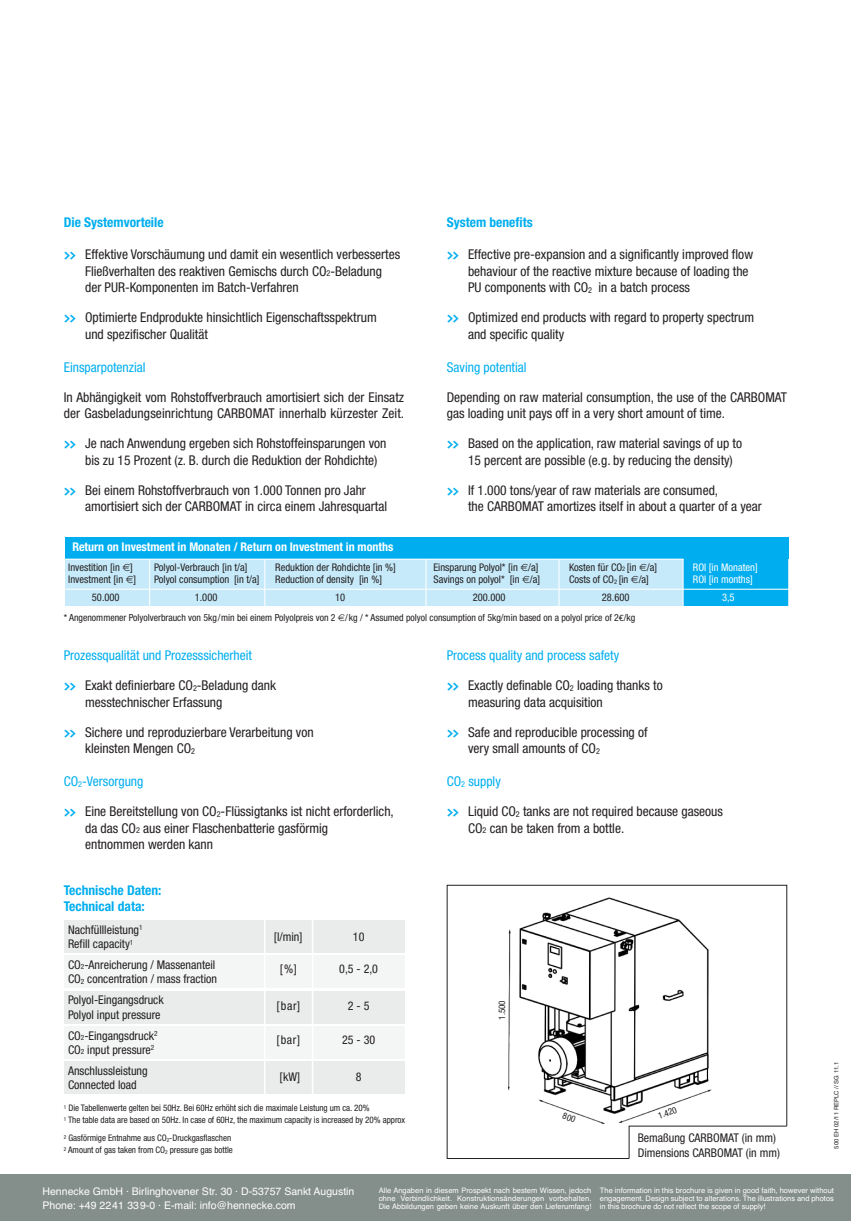
<style>
.page{position:relative;width:851px;height:1221px;background:#fff}
.page>*{position:absolute;margin:0;border:0;box-sizing:border-box;transform-origin:0 0}
.t1{font:condensed 13.5px/16.5px "Helvetica Neue";color:#231f20}
.t2{font:condensed 13.5px "Helvetica Neue";color:#00aeef}
.t3{font:700 condensed 13.5px/16.2px "Helvetica Neue";color:#00aeef}
.t4{font:condensed 12px/14.4px "Helvetica Neue";color:#231f20}
.t5{font:700 condensed 12px "Helvetica Neue";color:#fff}
.t6{font:condensed 10.5px "Helvetica Neue";color:#231f20}
.t7{font:10.5px/13.5px "Helvetica";color:#fff}
.t8{font:condensed 10.5px "Helvetica Neue";color:#fff}
.t9{font:condensed 9.75px "Helvetica Neue";color:#231f20}
.t10{font:condensed 9px/12px "Helvetica Neue";letter-spacing:-.005em;color:#231f20}
.t11{font:7.5px/8.2px "Helvetica";color:#fff;text-align:justify}
.t12{font:6px "Helvetica";color:#231f20}
.s1{font-family:"The Mix";font-weight:700;font-stretch:normal;color:#00aeef}
.s2{font-size:8.1px}
.s3{font-size:6.3px}
.s4{font-family:"Calibri";font-stretch:normal}
.s5{font-size:7.2px}
.s6{font-size:5.4px}
</style>
<div class="page">
<div style="left:64px;top:920px;width:340px;height:32px;background:#e9eceb"></div>
<div style="left:64px;top:955px;width:340px;height:33px;background:#f4f5f5"></div>
<div style="left:64px;top:991px;width:340px;height:32px;background:#e9eceb"></div>
<div style="left:64px;top:1026px;width:340px;height:32px;background:#f4f5f5"></div>
<div style="left:64px;top:1061px;width:340px;height:32px;background:#e9eceb"></div>
<div style="left:0;top:1174px;width:850px;height:46px;background:#848e8a"></div>
<div style="left:446px;top:884px;width:341px;height:274px;border:1px solid #231f20"></div>
<img style="left:508px;top:897px;width:204px;height:228px">
<div style="left:629px;top:1126px;width:166px;height:37px;background:#fff"></div>
<hr style="left:628px;top:1125px;width:1px;height:33px;background:#231f20">
<hr style="left:628px;top:1125px;width:158px;height:1px;background:#231f20">
<hr style="left:312px;top:917px;width:1px;height:180px;background:#fff">
<hr style="left:264px;top:917px;width:1px;height:180px;background:#fff">
<div style="left:65px;top:549px;width:723px;height:57px;background:#c6eafa"></div>
<div style="left:683px;top:549px;width:105px;height:57px;background:#00aeef"></div>
<hr style="left:65px;top:588px;width:725px;height:1px;background:#fff">
<hr style="left:149px;top:558px;width:1px;height:83px;background:#fff">
<hr style="left:264px;top:558px;width:1px;height:83px;background:#fff">
<hr style="left:425px;top:558px;width:1px;height:83px;background:#fff">
<hr style="left:558px;top:559px;width:1px;height:82px;background:#fff">
<hr style="left:682px;top:558px;width:1px;height:83px;background:#fff">
<div style="left:65px;top:537px;width:723px;height:21px;background:#00aeef"></div>
<hr style="left:65px;top:558px;width:618px;height:1px;background:#fff">
<svg style="left:562px;top:1112px;width:14px;height:10px"></svg>
<p class="t3" style="left:64px;top:215px;width:101px">Die Systemvorteile</p>
<p class="t1" style="left:85px;top:247px;width:316px;text-indent:-21px"><span class="s1">&gt;&gt;</span> Effektive Vorschäumung und damit ein wesentlich verbessertes<br>Fließverhalten des reaktiven Gemischs durch CO<span class="s2">2</span>-Beladung der PUR-Komponenten im Batch-Verfahren</p>
<p class="t1" style="left:85px;top:310px;width:293px;text-indent:-21px"><span class="s1">&gt;&gt;</span> Optimierte Endprodukte hinsichtlich Eigenschaftsspektrum und spezifischer Qualität</p>
<p class="t2" style="left:64px;top:362px;width:83px">Einsparpotenzial</p>
<p class="t1" style="left:64px;top:390px;width:342px">In Abhängigkeit vom Rohstoffverbrauch amortisiert sich der Einsatz der Gasbeladungseinrichtung CARBOMAT innerhalb kürzester Zeit.</p>
<p class="t1" style="left:85px;top:436px;width:303px;text-indent:-21px"><span class="s1">&gt;&gt;</span> Je nach Anwendung ergeben sich Rohstoffeinsparungen von bis zu 15 Prozent (z. B. durch die Reduktion der Rohdichte)</p>
<p class="t1" style="left:85px;top:483px;width:303px;text-indent:-21px"><span class="s1">&gt;&gt;</span> Bei einem Rohstoffverbrauch von 1.000 Tonnen pro Jahr amortisiert sich der CARBOMAT in circa einem Jahresquartal</p>
<p class="t3" style="left:446px;top:215px;width:87px">System benefits</p>
<p class="t1" style="left:468px;top:247px;width:286px;text-indent:-21px"><span class="s1">&gt;&gt;</span> Effective pre-expansion and a significantly improved flow behaviour of the reactive mixture because of loading the<br>PU components with CO<span class="s2">2</span> in a batch process</p>
<p class="t1" style="left:468px;top:310px;width:288px;text-indent:-21px"><span class="s1">&gt;&gt;</span> Optimized end products with regard to property spectrum and specific quality</p>
<p class="t2" style="left:446px;top:362px;width:81px">Saving potential</p>
<p class="t1" style="left:446px;top:390px;width:342px">Depending on raw material consumption, the use of the CARBOMAT gas loading unit pays off in a very short amount of time.</p>
<p class="t1" style="left:468px;top:436px;width:275px;text-indent:-21px"><span class="s1">&gt;&gt;</span> Based on the application, raw material savings of up to<br>15 percent are possible (e.g. by reducing the density)</p>
<p class="t1" style="left:468px;top:483px;width:295px;text-indent:-21px"><span class="s1">&gt;&gt;</span> If 1.000 tons/year of raw materials are consumed,<br>the CARBOMAT amortizes itself in about a quarter of a year</p>
<p class="t5" style="left:72px;top:542px;width:322px">Return on Investment in Monaten / Return on Investment in months</p>
<p class="t6" style="left:68px;top:563px;width:66px">Investition [in ]</p>
<p class="t6" style="left:154px;top:563px;width:95px">Polyol-Verbrauch [in t/a]</p>
<p class="t6" style="left:275px;top:563px;width:122px">Reduktion der Rohdichte [in %]</p>
<p class="t6" style="left:433px;top:563px;width:107px">Einsparung Polyol* [in /a]</p>
<p class="t6" style="left:569px;top:563px;width:90px">Kosten für CO<span class="s3">2</span> [in /a]</p>
<p class="t8" style="left:692px;top:563px;width:66px">ROI [in Monaten]</p>
<p class="t6" style="left:68px;top:575px;width:69px">Investment [in ]</p>
<p class="t6" style="left:154px;top:575px;width:107px">Polyol consumption [in t/a]</p>
<p class="t6" style="left:275px;top:575px;width:108px">Reduction of density [in %]</p>
<p class="t6" style="left:433px;top:575px;width:108px">Savings on polyol* [in /a]</p>
<p class="t6" style="left:569px;top:575px;width:81px">Costs of CO<span class="s3">2</span> [in /a]</p>
<p class="t8" style="left:692px;top:575px;width:61px">ROI [in months]</p>
<p class="t6" style="left:92px;top:593px;width:29px">50.000</p>
<p class="t6" style="left:195px;top:593px;width:24px">1.000</p>
<p class="t6" style="left:335px;top:593px;width:12px">10</p>
<p class="t6" style="left:472px;top:593px;width:34px">200.000</p>
<p class="t6" style="left:601px;top:593px;width:29px">28.600</p>
<p class="t8" style="left:722px;top:593px;width:14px">3,5</p>
<p class="t9" style="left:64px;top:614px;width:573px">* Angenommener Polyolverbrauch von 5kg/min bei einem Polyolpreis von 2 /kg / * Assumed polyol consumption of 5kg/min based on a polyol price of 2<span class="s4">€</span>/kg</p>
<p class="t2" style="left:64px;top:650px;width:190px">Prozessqualität und Prozesssicherheit</p>
<p class="t1" style="left:85px;top:678px;width:192px;text-indent:-21px"><span class="s1">&gt;&gt;</span> Exakt definierbare CO<span class="s2">2</span>-Beladung dank messtechnischer Erfassung</p>
<p class="t1" style="left:85px;top:724px;width:230px;text-indent:-21px"><span class="s1">&gt;&gt;</span> Sichere und reproduzierbare Verarbeitung von kleinsten Mengen CO<span class="s2">2</span></p>
<p class="t2" style="left:64px;top:776px;width:81px">CO<span class="s2">2</span>-Versorgung</p>
<p class="t1" style="left:85px;top:804px;width:310px;text-indent:-21px"><span class="s1">&gt;&gt;</span> Eine Bereitstellung von CO<span class="s2">2</span>-Flüssigtanks ist nicht erforderlich, da das CO<span class="s2">2</span> aus einer Flaschenbatterie gasförmig<br>entnommen werden kann</p>
<p class="t3" style="left:64px;top:882px;width:99px">Technische Daten:<br>Technical data:</p>
<p class="t2" style="left:446px;top:650px;width:174px">Process quality and process safety</p>
<p class="t1" style="left:468px;top:678px;width:196px;text-indent:-21px"><span class="s1">&gt;&gt;</span> Exactly definable CO<span class="s2">2</span> loading thanks to measuring data acquisition</p>
<p class="t1" style="left:468px;top:724px;width:181px;text-indent:-21px"><span class="s1">&gt;&gt;</span> Safe and reproducible processing of very small amounts of CO<span class="s2">2</span></p>
<p class="t2" style="left:446px;top:776px;width:56px">CO<span class="s2">2</span> supply</p>
<p class="t1" style="left:468px;top:804px;width:256px;text-indent:-21px"><span class="s1">&gt;&gt;</span> Liquid CO<span class="s2">2</span> tanks are not required because gaseous<br>CO<span class="s2">2</span> can be taken from a bottle.</p>
<p class="t4" style="left:68px;top:923px;width:76px">Nachfüllleistung<sup>1<br></sup>Refill capacity<sup>1</sup></p>
<p class="t4" style="left:68px;top:958px;width:150px">CO<span class="s5">2</span>-Anreicherung / Massenanteil<br>CO<span class="s5">2</span> concentration / mass fraction</p>
<p class="t4" style="left:68px;top:993px;width:97px">Polyol-Eingangsdruck<br>Polyol input pressure</p>
<p class="t4" style="left:68px;top:1028px;width:91px">CO<span class="s5">2</span>-Eingangsdruck<sup>2<br></sup>CO<span class="s5">2</span> input pressure<sup>2</sup></p>
<p class="t4" style="left:68px;top:1064px;width:81px">Anschlussleistung<br>Connected load</p>
<p class="t12" style="left:832px;top:1148px;width:89px;rotate:-90deg">500 EH 02/11 REPLC // SG 11.1</p>
<p class="t7" style="left:43px;top:1184px;width:313px">Hennecke GmbH · Birlinghovener Str. 30 · D-53757 Sankt Augustin<br>Phone: +49 2241 339-0 · E-mail: info@hennecke.com</p>
<p class="t11" style="left:378px;top:1185px;width:214px">Alle Angaben in diesem Prospekt nach bestem Wissen, jedoch ohne Verbindlichkeit. Konstruktionsänderungen vorbehalten.<br>Die Abbildungen geben keine Auskunft über den Lieferumfang!</p>
<p class="t11" style="left:600px;top:1185px;width:235px">The information in this brochure is given in good faith, however without engagement. Design subject to alterations. The illustrations and photos in this brochure do not reflect the scope of supply!</p>
<p class="t4" style="left:274px;top:930px;width:30px">[l/min]</p>
<p class="t4" style="left:353px;top:930px;width:13px">10</p>
<p class="t4" style="left:339px;top:962px;width:40px">0,5 - 2,0</p>
<p class="t4" style="left:348px;top:999px;width:23px">2-5</p>
<p class="t4" style="left:276px;top:1033px;width:25px">[bar]</p>
<p class="t4" style="left:342px;top:1033px;width:34px">25 - 30</p>
<p class="t4" style="left:279px;top:1070px;width:22px">[kW]</p>
<p class="t4" style="left:356px;top:1070px;width:7px">8</p>
<p class="t10" style="left:64px;top:1102px;width:343px"><sup>1</sup> Die Tabellenwerte gelten bei 50Hz. Bei 60Hz erhöht sich die maximale Leistung um ca. 20%<br><sup>1</sup> The table data are based on 50Hz. In case of 60Hz, the maximum capacity is increased by 20% approx</p>
<p class="t10" style="left:64px;top:1132px;width:170px"><sup>2</sup> Gasförmige Entnahme aus CO<span class="s6">2</span>-Druckgasflaschen<br><sup>2</sup> Amount of gas taken from CO<span class="s6">2</span> pressure gas bottle</p>
<p class="t4" style="left:280px;top:962px;width:19px">[%]</p>
<p class="t4" style="left:276px;top:999px;width:25px">[bar]</p>
<p class="t10" style="left:496px;top:1019px;width:21px;rotate:-90deg">1.500</p>
<p class="t10" style="left:656px;top:1110px;width:21px;rotate:-20deg">1.420</p>
<p class="t4" style="left:637px;top:1131px;width:144px">Bemaßung CARBOMAT (in mm)<br>Dimensions CARBOMAT (in mm)</p>
</div>
